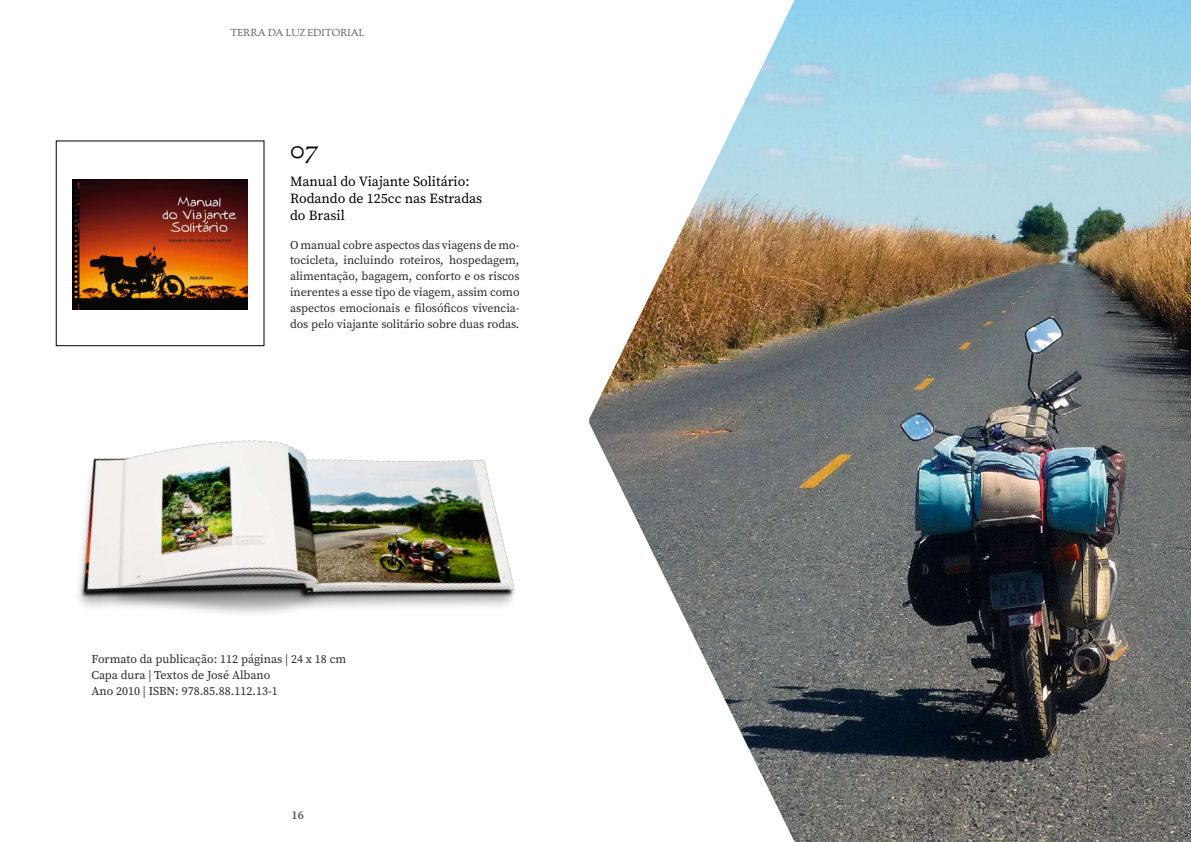
<style>
.page{position:relative;width:1191px;height:842px;background:#fff}
.page>*{position:absolute;margin:0;border:0;box-sizing:border-box;transform-origin:0 0}
.t1{font:27.9px "OFL Goudy St M";color:#000}
.t2{font:13.9px/16.7px "Source Serif Pro";color:#000}
.t3{font:12px/16px "Source Serif Pro";color:#2b2b2b}
.t4{font:600 12px "Source Serif Pro";color:#575757}
.t5{font:11.9px/15.9px "Source Serif Pro";letter-spacing:-.005em;color:#2b2b2b;text-align:justify}
.t6{font:10px "OFL Goudy St M";color:#575757}
</style>
<div class="page">
<img style="left:589px;top:0;width:602px;height:842px">
<img style="left:55px;top:316px;width:460px;height:298px">
<img style="left:72px;top:179px;width:176px;height:131px">
<p class="t6" style="left:230px;top:27px;width:136px">TERRA DA LUZ EDITORIAL</p>
<h1 class="t1" style="left:290px;top:131px;width:30px">07</h1>
<p class="t2" style="left:290px;top:173px;width:194px">Manual do Viajante Solitário:<br>Rodando de 125cc nas Estradas do Brasil</p>
<p class="t5" style="left:290px;top:237px;width:231px">O manual cobre aspectos das viagens de mo&shy;tocicleta, incluindo roteiros, hospedagem, alimentação, bagagem, conforto e os riscos inerentes a esse tipo de viagem, assim como aspectos emocionais e filosóficos vivencia&shy;dos pelo viajante solitário sobre duas rodas.</p>
<p class="t3" style="left:92px;top:650px;width:256px">Formato da publicação: 112 páginas | 24 x 18 cm<br>Capa dura | Textos de José Albano<br>Ano 2010 | ISBN: 978.85.88.112.13-1</p>
<p class="t4" style="left:291px;top:807px;width:14px">16</p>
</div>
